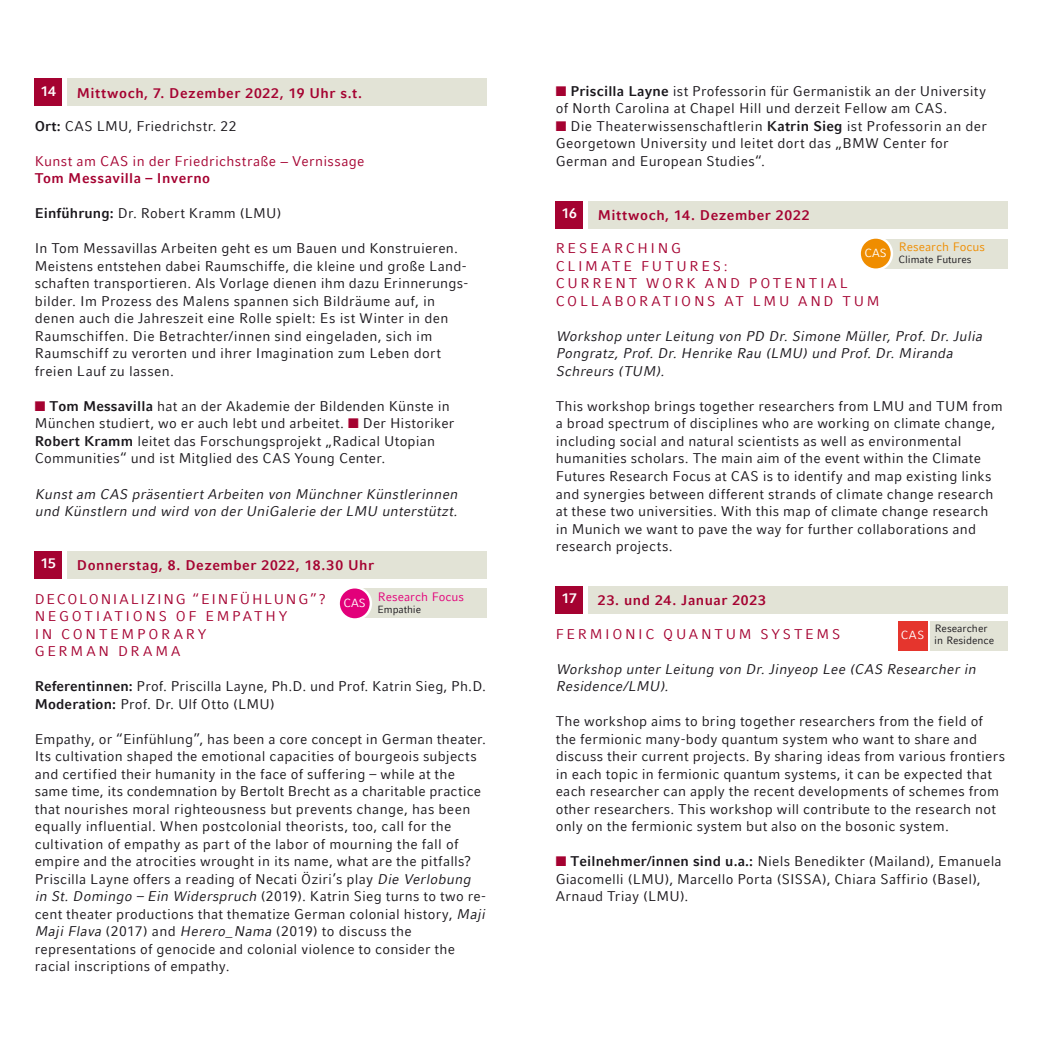
<style>
.page{position:relative;width:1042px;height:1042px;background:#fff}
.page>*{position:absolute;margin:0;border:0;box-sizing:border-box;transform-origin:0 0}
.t1{font:14px/17.5px "LMU Compatil Fact";letter-spacing:.02em;color:#1a171c}
.t2{font:14px/17.5px "LMU Compatil Fact Obl";letter-spacing:.02em;color:#1a171c}
.t3{font:14px/17.5px "LMU Compatil Fact";letter-spacing:.185em;color:#a50231}
.t4{font:700 14px "LMU Compatil Fact";letter-spacing:.035em;color:#a50231}
.t5{font:14px "LMU Compatil Fact";letter-spacing:.025em;color:#a50231}
.t6{font:700 14px "LMU Compatil Fact";letter-spacing:-.025em;color:#fff}
.t7{font:12.08px "LMU Compatil Fact";color:#ef8d00}
.t8{font:12.08px "LMU Compatil Fact";color:#e2007a}
.t9{font:11.72px "LMU Compatil Fact";letter-spacing:.005em;color:#fff}
.t10{font:10.5px "LMU Compatil Fact";letter-spacing:-.005em;color:#1a171c}
.t11{font:10.33px "LMU Compatil Fact";letter-spacing:-.005em;color:#1a171c}
.s1{font-weight:700}
.s2{color:#a50231}
.s3{font-family:"LMU Compatil Fact Obl"}
</style>
<div class="page">
<div style="left:588px;top:201px;width:419px;height:27px;background:#e2e3d6"></div>
<div style="left:556px;top:201px;width:27px;height:27px;background:#a50231"></div>
<div style="left:588px;top:586px;width:419px;height:27px;background:#e2e3d6"></div>
<div style="left:556px;top:586px;width:27px;height:27px;background:#a50231"></div>
<div style="left:876px;top:239px;width:131px;height:29px;background:#e2e3d6"></div>
<svg style="left:858px;top:236px;width:35px;height:35px"></svg>
<div style="left:861px;top:239px;width:29px;height:29px;background:#ef8d00;border-radius:50%"></div>
<div style="left:898px;top:621px;width:29px;height:29px;background:#e5352d"></div>
<div style="left:930px;top:621px;width:77px;height:29px;background:#e2e3d6"></div>
<div style="left:67px;top:551px;width:419px;height:27px;background:#e2e3d6"></div>
<div style="left:35px;top:551px;width:27px;height:27px;background:#a50231"></div>
<div style="left:355px;top:588px;width:131px;height:30px;background:#e2e3d6"></div>
<svg style="left:337px;top:586px;width:35px;height:35px"></svg>
<div style="left:340px;top:588px;width:30px;height:30px;background:#e2007a;border-radius:50%"></div>
<div style="left:35px;top:78px;width:27px;height:28px;background:#a50231"></div>
<div style="left:67px;top:78px;width:419px;height:28px;background:#e2e3d6"></div>
<p class="t6" style="left:41px;top:83px;width:17px">14</p>
<p class="t4" style="left:77px;top:85px;width:286px">Mittwoch, 7. Dezember 2022, 19 Uhr s.t.</p>
<p class="t1" style="left:35px;top:117px;width:203px"><span class="s1">Ort:</span> CAS LMU, Friedrichstr. 22</p>
<p class="t5" style="left:35px;top:153px;width:331px">Kunst am CAS in der Friedrichstraße − Vernissage</p>
<p class="t4" style="left:35px;top:170px;width:177px">Tom Messavilla – Inverno</p>
<p class="t1" style="left:35px;top:205px;width:248px"><span class="s1">Einführung:</span> Dr. Robert Kramm (LMU)</p>
<p class="t1" style="left:35px;top:240px;width:433px">In Tom Messavillas Arbeiten geht es um Bauen und Konstruieren.<br>Meistens entstehen dabei Raumschiffe, die kleine und große Land&shy;schaften transportieren. Als Vorlage dienen ihm dazu Erinnerungs&shy;bilder. Im Prozess des Malens spannen sich Bildräume auf, in denen auch die Jahreszeit eine Rolle spielt: Es ist Winter in den Raumschiffen. Die Betrachter/innen sind eingeladen, sich im Raumschiff zu verorten und ihrer Imagination zum Leben dort freien Lauf zu lassen.</p>
<p class="t1" style="left:35px;top:397px;width:421px"><span class="s2">■</span> <span class="s1">Tom Messavilla</span> hat an der Akademie der Bildenden Künste in München studiert, wo er auch lebt und arbeitet. <span class="s2">■</span> Der Historiker <span class="s1">Robert Kramm</span> leitet das Forschungsprojekt „Radical Utopian Communities“ und ist Mitglied des CAS Young Center.</p>
<p class="t2" style="left:35px;top:485px;width:424px">Kunst am CAS präsentiert Arbeiten von Münchner Künstlerinnen und Künstlern und wird von der UniGalerie der LMU unterstützt.</p>
<p class="t6" style="left:41px;top:555px;width:17px">15</p>
<p class="t4" style="left:77px;top:557px;width:299px">Donnerstag, 8. Dezember 2022, 18.30 Uhr</p>
<p class="t9" style="left:343px;top:596px;width:24px">CAS</p>
<p class="t3" style="left:35px;top:590px;width:293px">DECOLONIALIZING “EINFÜHLUNG”?<br>NEGOTIATIONS OF EMPATHY<br>IN CONTEMPORARY<br>GERMAN DRAMA</p>
<p class="t1" style="left:35px;top:677px;width:453px"><span class="s1">Referentinnen:</span> Prof. Priscilla Layne, Ph.D. und Prof. Katrin Sieg, Ph.D.<br><span class="s1">Moderation:</span> Prof. Dr. Ulf Otto (LMU)</p>
<p class="t1" style="left:35px;top:730px;width:453px">Empathy, or “Einfühlung”, has been a core concept in German theater.<br>Its cultivation shaped the emotional capacities of bourgeois subjects and certified their humanity in the face of suffering – while at the same time, its condemnation by Bertolt Brecht as a charitable practice that nourishes moral righteousness but prevents change, has been equally influential. When postcolonial theorists, too, call for the cultivation of empathy as part of the labor of mourning the fall of empire and the atrocities wrought in its name, what are the pitfalls?<br>Priscilla Layne offers a reading of Necati Öziri’s play <span class="s3">Die Verlobung in St. Domingo – Ein Widerspruch</span> (2019). Katrin Sieg turns to two re&shy;cent theater productions that thematize German colonial history, <span class="s3">Maji Maji Flava</span> (2017) and <span class="s3">Herero_Nama</span> (2019) to discuss the representations of genocide and colonial violence to consider the racial inscriptions of empathy.</p>
<p class="t8" style="left:378px;top:590px;width:88px">Research Focus</p>
<p class="t11" style="left:377px;top:603px;width:45px">Empathie</p>
<p class="t1" style="left:556px;top:82px;width:432px"><span class="s2">■</span> <span class="s1">Priscilla Layne</span> ist Professorin für Germanistik an der University of North Carolina at Chapel Hill und derzeit Fellow am CAS.</p>
<p class="t1" style="left:556px;top:117px;width:433px"><span class="s2">■</span> Die Theaterwissenschaftlerin <span class="s1">Katrin Sieg</span> ist Professorin an der<br>Georgetown University und leitet dort das „BMW Center for<br>German and European Studies“.</p>
<p class="t6" style="left:562px;top:205px;width:17px">16</p>
<p class="t4" style="left:598px;top:207px;width:213px">Mittwoch, 14. Dezember 2022</p>
<p class="t7" style="left:899px;top:240px;width:88px">Research Focus</p>
<p class="t3" style="left:556px;top:240px;width:325px">RESEARCHING<br>CLIMATE FUTURES:<br>CURRENT WORK AND POTENTIAL<br>COLLABORATIONS AT LMU AND TUM</p>
<p class="t2" style="left:556px;top:327px;width:428px">Workshop unter Leitung von PD Dr. Simone Müller, Prof. Dr. Julia<br>Pongratz, Prof. Dr. Henrike Rau (LMU) und Prof. Dr. Miranda<br>Schreurs (TUM).</p>
<p class="t1" style="left:556px;top:397px;width:449px">This workshop brings together researchers from LMU and TUM from a broad spectrum of disciplines who are working on climate change, including social and natural scientists as well as environmental humanities scholars. The main aim of the event within the Climate Futures Research Focus at CAS is to identify and map existing links and synergies between different strands of climate change research at these two universities. With this map of climate change research in Munich we want to pave the way for further collaborations and research projects.</p>
<p class="t9" style="left:864px;top:247px;width:24px">CAS</p>
<p class="t11" style="left:898px;top:254px;width:74px">Climate Futures</p>
<p class="t6" style="left:562px;top:590px;width:17px">17</p>
<p class="t4" style="left:598px;top:592px;width:170px">23. und 24. Januar 2023</p>
<p class="t10" style="left:934px;top:622px;width:54px">Researcher</p>
<p class="t3" style="left:556px;top:625px;width:286px">FERMIONIC QUANTUM SYSTEMS</p>
<p class="t2" style="left:556px;top:660px;width:422px">Workshop unter Leitung von Dr. Jinyeop Lee (CAS Researcher in<br>Residence/LMU).</p>
<p class="t1" style="left:556px;top:712px;width:451px">The workshop aims to bring together researchers from the field of the fermionic many-body quantum system who want to share and discuss their current projects. By sharing ideas from various frontiers in each topic in fermionic quantum systems, it can be expected that each researcher can apply the recent developments of schemes from other researchers. This workshop will contribute to the research not only on the fermionic system but also on the bosonic system.</p>
<p class="t1" style="left:556px;top:852px;width:447px"><span class="s2">■</span> <span class="s1">Teilnehmer/innen sind u.a.:</span> Niels Benedikter (Mailand), Emanuela<br>Giacomelli (LMU), Marcello Porta (SISSA), Chiara Saffirio (Basel),<br>Arnaud Triay (LMU).</p>
<p class="t10" style="left:900px;top:635px;width:95px"><sup>CAS</sup> in Residence</p>
</div>
